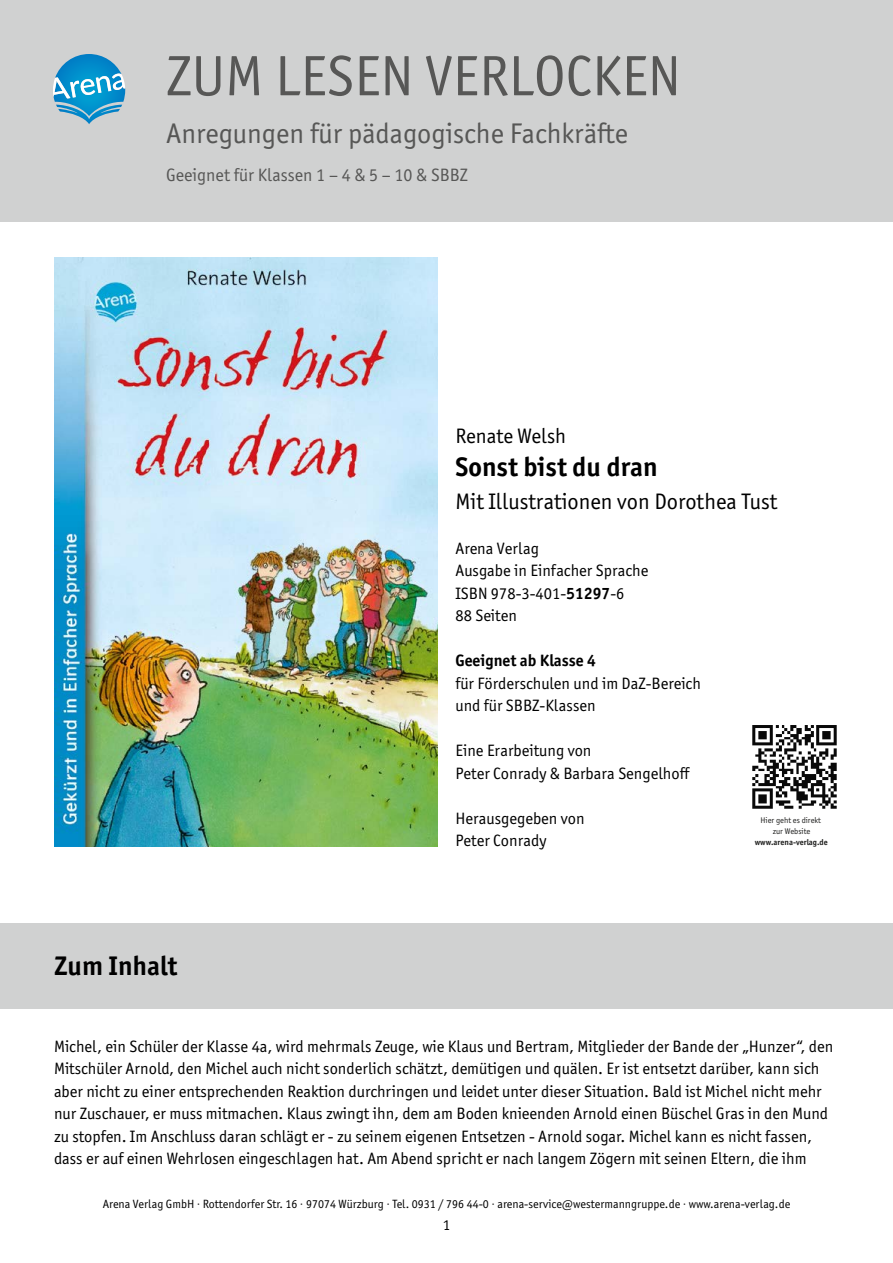
<style>
.page{position:relative;width:893px;height:1263px;background:#fff}
.page>*{position:absolute;margin:0;border:0;box-sizing:border-box;transform-origin:0 0}
.t1{font:57px "Officina Sans ITC Pro";color:#575756}
.t2{font:28.5px "Officina Sans ITC Pro";color:#575756}
.t3{font:700 27px "Officina Sans ITC Pro";color:#000}
.t4{font:22.5px "Officina Sans ITC Pro";color:#000}
.t5{font:21px "Officina Sans ITC Pro";color:#000}
.t6{font:18px "Officina Sans ITC Pro";color:#575756}
.t7{font:16.5px/22.5px "Officina Sans ITC Pro";color:#000}
.t8{font:700 16.5px "Officina Sans ITC Pro";color:#000}
.t9{font:15px "Officina Sans ITC Pro";color:#000}
.t10{font:12px "Officina Sans ITC Pro";color:#000}
.t11{font:8.25px/11.1px "Officina Sans ITC Pro";color:#20201f;text-align:center}
.t12{font:700 8.25px "Officina Sans ITC Pro";color:#20201f}
.s1{font-weight:700}
</style>
<div class="page">
<div style="left:0;top:0;width:892px;height:221px;background:#d0d1d1"></div>
<svg style="left:53px;top:54px;width:72px;height:62px"></svg>
<img style="left:752px;top:725px;width:84px;height:83px">
<div style="left:0;top:923px;width:892px;height:85px;background:#d0d1d1"></div>
<img style="left:54px;top:257px;width:383px;height:590px">
<h1 class="t1" style="left:166px;top:42px;width:516px">ZUM LESEN VERLOCKEN</h1>
<h2 class="t2" style="left:166px;top:117px;width:463px">Anregungen für pädagogische Fachkräfte</h2>
<p class="t6" style="left:166px;top:164px;width:303px">Geeignet für Klassen 1 – 4 &amp; 5 – 10 &amp; SBBZ</p>
<h3 class="t3" style="left:54px;top:949px;width:125px">Zum Inhalt</h3>
<p class="t5" style="left:455px;top:424px;width:112px">Renate Welsh</p>
<h3 class="t3" style="left:455px;top:450px;width:204px">Sonst bist du dran</h3>
<h3 class="t4" style="left:455px;top:488px;width:323px">Mit Illustrationen von Dorothea Tust</h3>
<p class="t7" style="left:455px;top:537px;width:194px">Arena Verlag<br>Ausgabe in Einfacher Sprache<br>ISBN 978-3-401-<span class="s1">51297</span>-6<br>88 Seiten</p>
<p class="t8" style="left:455px;top:650px;width:142px">Geeignet ab Klasse 4</p>
<p class="t7" style="left:455px;top:672px;width:247px">für Förderschulen und im DaZ-Bereich und für SBBZ-Klassen</p>
<p class="t7" style="left:455px;top:739px;width:236px">Eine Erarbeitung von<br>Peter Conrady &amp; Barbara Sengelhoff</p>
<p class="t7" style="left:455px;top:807px;width:131px">Herausgegeben von<br>Peter Conrady</p>
<p class="t11" style="left:761px;top:814px;width:62px">Hier geht es direkt zur Website</p>
<p class="t12" style="left:755px;top:837px;width:75px">www.arena-verlag.de</p>
<p class="t7" style="left:54px;top:1035px;width:781px">Michel, ein Schüler der Klasse 4a, wird mehrmals Zeuge, wie Klaus und Bertram, Mitglieder der Bande der „Hunzer“, den Mitschüler Arnold, den Michel auch nicht sonderlich schätzt, demütigen und quälen. Er ist entsetzt darüber, kann sich aber nicht zu einer entsprechenden Reaktion durchringen und leidet unter dieser Situation. Bald ist Michel nicht mehr nur Zuschauer, er muss mitmachen. Klaus zwingt ihn, dem am Boden knieenden Arnold einen Büschel Gras in den Mund zu stopfen. Im Anschluss daran schlägt er - zu seinem eigenen Entsetzen - Arnold sogar. Michel kann es nicht fassen, dass er auf einen Wehrlosen eingeschlagen hat. Am Abend spricht er nach langem Zögern mit seinen Eltern, die ihm</p>
<p class="t10" style="left:103px;top:1197px;width:689px">Arena Verlag GmbH · Rottendorfer Str. 16 · 97074 Würzburg · Tel. 0931 / 796 44-0 · arena-service@westermanngruppe.de · www.arena-verlag.de</p>
<p class="t9" style="left:443px;top:1216px;width:9px">1</p>
</div>
